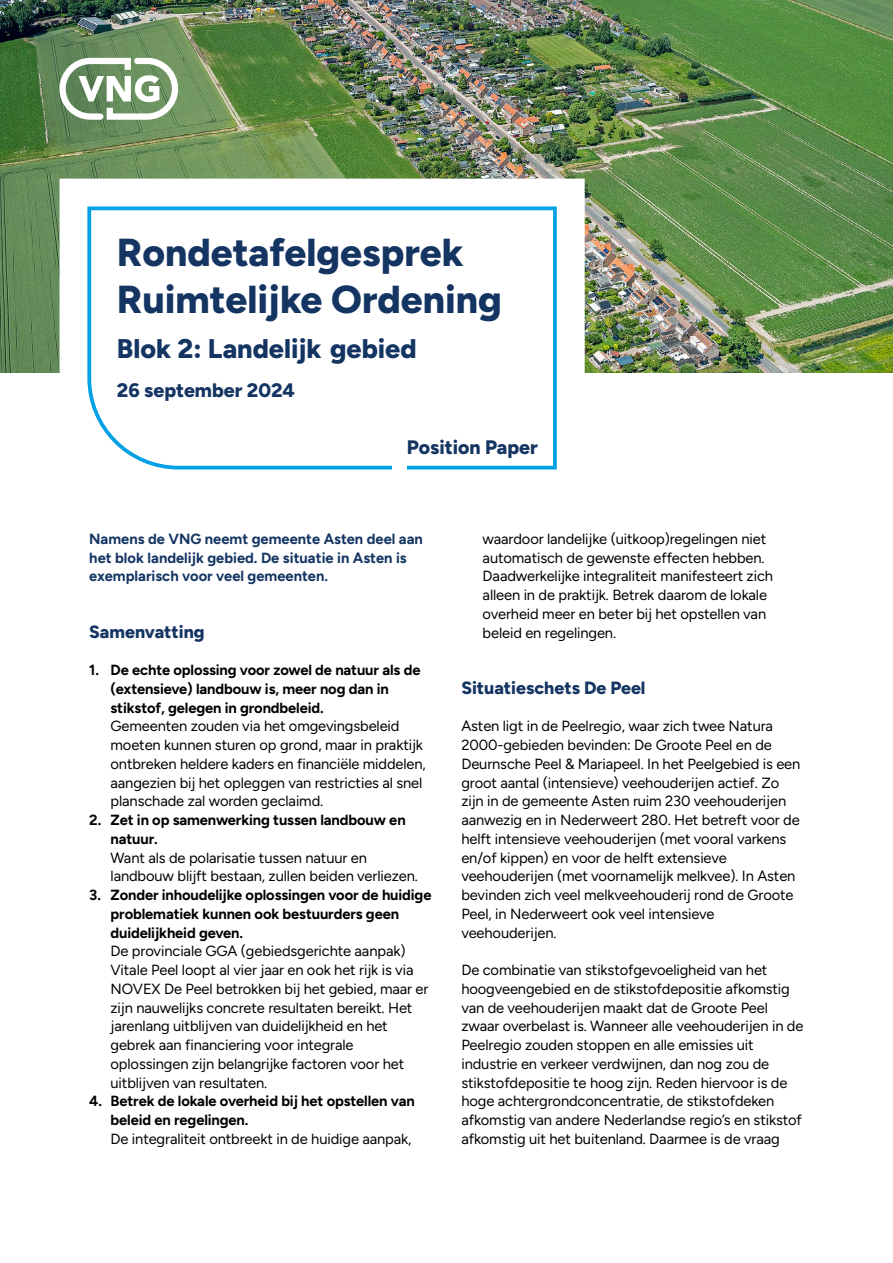
<style>
.page{position:relative;width:893px;height:1263px;background:#fff}
.page>*{position:absolute;margin:0;border:0;box-sizing:border-box;transform-origin:0 0}
.P_Thematitel_13pt{font:800 39px/46.8px "Figtree";color:#143462}
.P_Thematitel_13pt-2{font:800 27px "Figtree";color:#143462}
.P_Thematitel_13pt-3{font:800 19.5px "Figtree";color:#143462}
.H2_Paragraafkop{font:800 17.7px "Figtree";color:#143462}
.P_Broodtekst{font:14.7px/18.8px "Figtree";letter-spacing:-.01em;color:#000}
.P_Intro{font:700 14.7px/18.8px "Figtree";color:#143462}
.P_Broodtekst-2{font:700 14.7px/18.8px "Figtree";letter-spacing:-.01em;color:#000}
.s1{font-weight:700}
.s2{font-weight:400}
</style>
<div class="page">
<img style="left:0;top:0;width:893px;height:372px">
<svg style="left:60px;top:179px;width:525px;height:194px"></svg>
<svg style="left:86px;top:205px;width:473px;height:265px"></svg>
<div style="left:392px;top:428px;width:15px;height:82px;background:#fff"></div>
<svg style="left:59px;top:58px;width:119px;height:62px"></svg>
<p class="P_Thematitel_13pt" style="left:117px;top:229px;width:387px">Rondetafelgesprek<br>Ruimtelijke Ordening</p>
<p class="P_Thematitel_13pt-2" style="left:117px;top:332px;width:301px">Blok 2: Landelijk gebied</p>
<p class="P_Thematitel_13pt-3" style="left:117px;top:378px;width:180px">26 september 2024</p>
<p class="P_Thematitel_13pt-3" style="left:407px;top:435px;width:132px">Position Paper</p>
<p class="P_Intro" style="left:89px;top:529px;width:335px">Namens de VNG neemt gemeente Asten deel aan het blok landelijk gebied. De situatie in Asten is exemplarisch voor veel gemeenten.</p>
<h1 class="H2_Paragraafkop" style="left:89px;top:620px;width:117px">Samenvatting</h1>
<p class="P_Broodtekst" style="left:111px;top:661px;width:317px;text-indent:-21px"><span class="s1">1. De echte oplossing voor zowel de natuur als de (extensieve) landbouw is, meer nog dan in stikstof, gelegen in grondbeleid.<br></span>Gemeenten zouden via het omgevingsbeleid moeten kunnen sturen op grond, maar in praktijk ontbreken heldere kaders en financiële middelen, aangezien bij het opleggen van restricties al snel planschade zal worden geclaimd.</p>
<p class="P_Broodtekst" style="left:111px;top:811px;width:309px;text-indent:-21px"><span class="s1">2. Zet in op samenwerking tussen landbouw en natuur.<br></span>Want als de polarisatie tussen natuur en landbouw blijft bestaan, zullen beiden verliezen.</p>
<p class="P_Broodtekst" style="left:111px;top:886px;width:322px;text-indent:-21px"><span class="s1">3. Zonder inhoudelijke oplossingen voor de huidige problematiek kunnen ook bestuurders geen duidelijkheid geven.<br></span>De provinciale GGA (gebiedsgerichte aanpak)<br>Vitale Peel loopt al vier jaar en ook het rijk is via NOVEX De Peel betrokken bij het gebied, maar er zijn nauwelijks concrete resultaten bereikt. Het jarenlang uitblijven van duidelijkheid en het gebrek aan financiering voor integrale oplossingen zijn belangrijke factoren voor het uitblijven van resultaten.</p>
<p class="P_Broodtekst-2" style="left:111px;top:1092px;width:306px;text-indent:-21px">4. Betrek de lokale overheid bij het opstellen van beleid en regelingen.<br><span class="s2">De integraliteit ontbreekt in de huidige aanpak,</span></p>
<p class="P_Broodtekst" style="left:483px;top:529px;width:292px">waardoor landelijke (uitkoop)regelingen niet automatisch de gewenste effecten hebben.<br>Daadwerkelijke integraliteit manifesteert zich alleen in de praktijk. Betrek daarom de lokale overheid meer en beter bij het opstellen van beleid en regelingen.</p>
<h1 class="H2_Paragraafkop" style="left:461px;top:677px;width:186px">Situatieschets De Peel</h1>
<p class="P_Broodtekst" style="left:461px;top:717px;width:341px">Asten ligt in de Peelregio, waar zich twee Natura 2000-gebieden bevinden: De Groote Peel en de Deurnsche Peel &amp; Mariapeel. In het Peelgebied is een groot aantal (intensieve) veehouderijen actief. Zo zijn in de gemeente Asten ruim 230 veehouderijen aanwezig en in Nederweert 280. Het betreft voor de helft intensieve veehouderijen (met vooral varkens en/of kippen) en voor de helft extensieve veehouderijen (met voornamelijk melkvee). In Asten bevinden zich veel melkveehouderij rond de Groote Peel, in Nederweert ook veel intensieve veehouderijen.</p>
<p class="P_Broodtekst" style="left:461px;top:961px;width:344px">De combinatie van stikstofgevoeligheid van het hoogveengebied en de stikstofdepositie afkomstig van de veehouderijen maakt dat de Groote Peel zwaar overbelast is. Wanneer alle veehouderijen in de Peelregio zouden stoppen en alle emissies uit industrie en verkeer verdwijnen, dan nog zou de stikstofdepositie te hoog zijn. Reden hiervoor is de hoge achtergrondconcentratie, de stikstofdeken afkomstig van andere Nederlandse regio’s en stikstof afkomstig uit het buitenland. Daarmee is de vraag</p>
</div>
